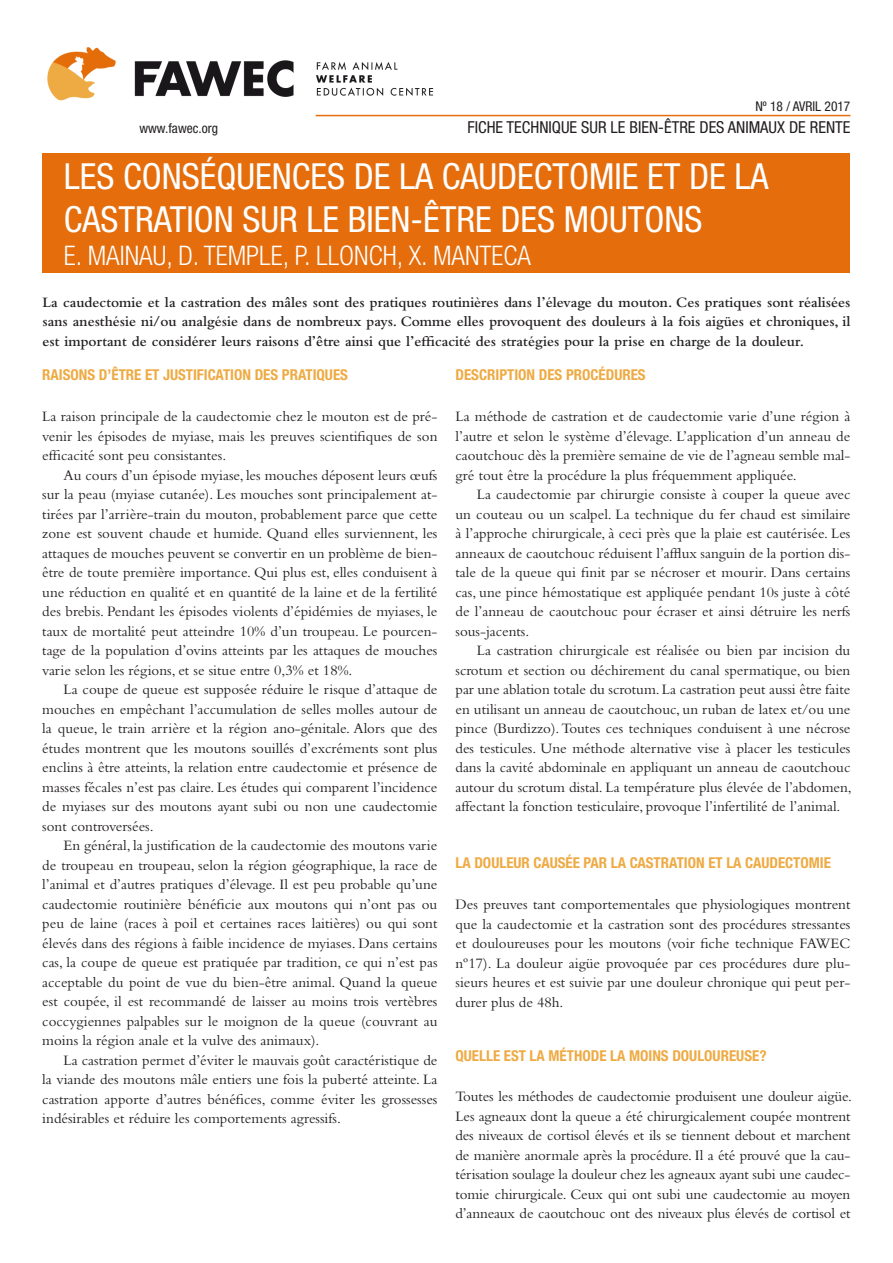
<style>
.page{position:relative;width:893px;height:1263px;background:#fff}
.page>*{position:absolute;margin:0;border:0;box-sizing:border-box;transform-origin:0 0}
.Título_ficha{font:condensed 36px "Helvetica Neue LT";color:#fff}
.Autores_ficha{font:300 condensed 27px "Helvetica Neue LT";color:#fff}
.Título_ficha-2{font:condensed 16.5px "Helvetica Neue LT";color:#231f20}
.Texto{font:15px/19.5px "Bembo";color:#231f20;text-align:justify}
.Subtítulo_1{font:15px/19.5px "Bembo";color:#231f20;text-align:justify}
.Resumen_inicial{font:600 15px/19.5px "Bembo";color:#231f20;text-align:justify}
.Título_1{font:700 condensed 15px "Helvetica Neue LT";color:#eeaa43}
.Título_ficha-3{font:condensed 13.5px "Helvetica Neue LT";color:#231f20}
</style>
<div class="page">
<div style="left:43px;top:153px;width:807px;height:120px;background:#e56d0c"></div>
<img style="left:47px;top:47px;width:387px;height:54px">
<hr style="left:316px;top:115px;width:534px;height:1px;background:#e56d0c">
<p class="Título_ficha-3" style="left:755px;top:98px;width:96px">Nº 18 / AVRIL 2017</p>
<p class="Título_ficha-3" style="left:139px;top:120px;width:80px">www.fawec.org</p>
<p class="Título_ficha-2" style="left:467px;top:118px;width:384px">FICHE TECHNIQUE SUR LE BIEN-ÊTRE DES ANIMAUX DE RENTE</p>
<p class="Título_ficha" style="left:64px;top:156px;width:706px">LES CONSÉQUENCES DE LA CAUDECTOMIE ET DE LA</p>
<p class="Título_ficha" style="left:64px;top:199px;width:640px">CASTRATION SUR LE BIEN-ÊTRE DES MOUTONS</p>
<p class="Autores_ficha" style="left:64px;top:240px;width:469px">E. MAINAU, D. TEMPLE, P. LLONCH, X. MANTECA</p>
<p class="Resumen_inicial" style="left:43px;top:292px;width:809px">La caudectomie et la castration des mâles sont des pratiques routinières dans l’élevage du mouton. Ces pratiques sont réalisées sans anesthésie ni/ou analgésie dans de nombreux pays. Comme elles provoquent des douleurs à la fois aigües et chroniques, il est important de considérer leurs raisons d’être ainsi que l’efficacité des stratégies pour la prise en charge de la douleur.</p>
<p class="Título_1" style="left:42px;top:366px;width:307px">RAISONS D’ÊTRE ET JUSTIFICATION DES PRATIQUES</p>
<p class="Texto" style="left:42px;top:406px;width:397px">La raison principale de la caudectomie chez le mouton est de pré&shy;venir les épisodes de myiase, mais les preuves scientifiques de son efficacité sont peu consistantes.</p>
<p class="Texto" style="left:42px;top:465px;width:397px;text-indent:21px">Au cours d’un épisode myiase, les mouches déposent leurs œufs sur la peau (myiase cutanée). Les mouches sont principalement at&shy;tirées par l’arrière-train du mouton, probablement parce que cette zone est souvent chaude et humide. Quand elles surviennent, les attaques de mouches peuvent se convertir en un problème de bien&shy;être de toute première importance. Qui plus est, elles conduisent à une réduction en qualité et en quantité de la laine et de la fertilité des brebis. Pendant les épisodes violents d’épidémies de myiases, le taux de mortalité peut atteindre 10% d’un troupeau. Le pourcen&shy;tage de la population d’ovins atteints par les attaques de mouches varie selon les régions, et se situe entre 0,3% et 18%.</p>
<p class="Texto" style="left:42px;top:679px;width:397px;text-indent:21px">La coupe de queue est supposée réduire le risque d’attaque de mouches en empêchant l’accumulation de selles molles autour de la queue, le train arrière et la région ano-génitale. Alors que des études montrent que les moutons souillés d’excréments sont plus enclins à être atteints, la relation entre caudectomie et présence de masses fécales n’est pas claire. Les études qui comparent l’incidence de myiases sur des moutons ayant subi ou non une caudectomie sont controversées.</p>
<p class="Texto" style="left:42px;top:835px;width:397px;text-indent:21px">En général, la justification de la caudectomie des moutons varie de troupeau en troupeau, selon la région géographique, la race de l’animal et d’autres pratiques d’élevage. Il est peu probable qu’une caudectomie routinière bénéficie aux moutons qui n’ont pas ou peu de laine (races à poil et certaines races laitières) ou qui sont élevés dans des régions à faible incidence de myiases. Dans certains cas, la coupe de queue est pratiquée par tradition, ce qui n’est pas acceptable du point de vue du bien-être animal. Quand la queue est coupée, il est recommandé de laisser au moins trois vertèbres coccygiennes palpables sur le moignon de la queue (couvrant au moins la région anale et la vulve des animaux).</p>
<p class="Texto" style="left:42px;top:1050px;width:397px;text-indent:21px">La castration permet d’éviter le mauvais goût caractéristique de la viande des moutons mâle entiers une fois la puberté atteinte. La castration apporte d’autres bénéfices, comme éviter les grossesses indésirables et réduire les comportements agressifs.</p>
<p class="Título_1" style="left:455px;top:366px;width:192px">DESCRIPTION DES PROCÉDURES</p>
<p class="Subtítulo_1" style="left:455px;top:406px;width:396px">La méthode de castration et de caudectomie varie d’une région à l’autre et selon le système d’élevage. L’application d’un anneau de caoutchouc dès la première semaine de vie de l’agneau semble mal&shy;gré tout être la procédure la plus fréquemment appliquée.</p>
<p class="Subtítulo_1" style="left:455px;top:484px;width:396px;text-indent:21px">La caudectomie par chirurgie consiste à couper la queue avec un couteau ou un scalpel. La technique du fer chaud est similaire à l’approche chirurgicale, à ceci près que la plaie est cautérisée. Les anneaux de caoutchouc réduisent l’afflux sanguin de la portion dis&shy;tale de la queue qui finit par se nécroser et mourir. Dans certains cas, une pince hémostatique est appliquée pendant 10s juste à côté de l’anneau de caoutchouc pour écraser et ainsi détruire les nerfs sous-jacents.</p>
<p class="Subtítulo_1" style="left:455px;top:640px;width:398px;text-indent:21px">La castration chirurgicale est réalisée ou bien par incision du scrotum et section ou déchirement du canal spermatique, ou bien par une ablation totale du scrotum. La castration peut aussi être faite en utilisant un anneau de caoutchouc, un ruban de latex et/ou une pince (Burdizzo). Toutes ces techniques conduisent à une nécrose des testicules. Une méthode alternative vise à placer les testicules dans la cavité abdominale en appliquant un anneau de caoutchouc autour du scrotum distal. La température plus élevée de l’abdomen, affectant la fonction testiculaire, provoque l’infertilité de l’animal.</p>
<p class="Título_1" style="left:455px;top:854px;width:377px">LA DOULEUR CAUSÉE PAR LA CASTRATION ET LA CAUDECTOMIE</p>
<p class="Subtítulo_1" style="left:455px;top:894px;width:396px">Des preuves tant comportementales que physiologiques montrent que la caudectomie et la castration sont des procédures stressantes et douloureuses pour les moutons (voir fiche technique FAWEC nº17). La douleur aigüe provoquée par ces procédures dure plu&shy;sieurs heures et est suivie par une douleur chronique qui peut per&shy;durer plus de 48h.</p>
<p class="Título_1" style="left:455px;top:1046px;width:313px">QUELLE EST LA MÉTHODE LA MOINS DOULOUREUSE?</p>
<p class="Texto" style="left:455px;top:1086px;width:398px">Toutes les méthodes de caudectomie produisent une douleur aigüe.<br>Les agneaux dont la queue a été chirurgicalement coupée montrent des niveaux de cortisol élevés et ils se tiennent debout et marchent de manière anormale après la procédure. Il a été prouvé que la cau&shy;térisation soulage la douleur chez les agneaux ayant subi une caudec&shy;tomie chirurgicale. Ceux qui ont subi une caudectomie au moyen d’anneaux de caoutchouc ont des niveaux plus élevés de cortisol et</p>
</div>
